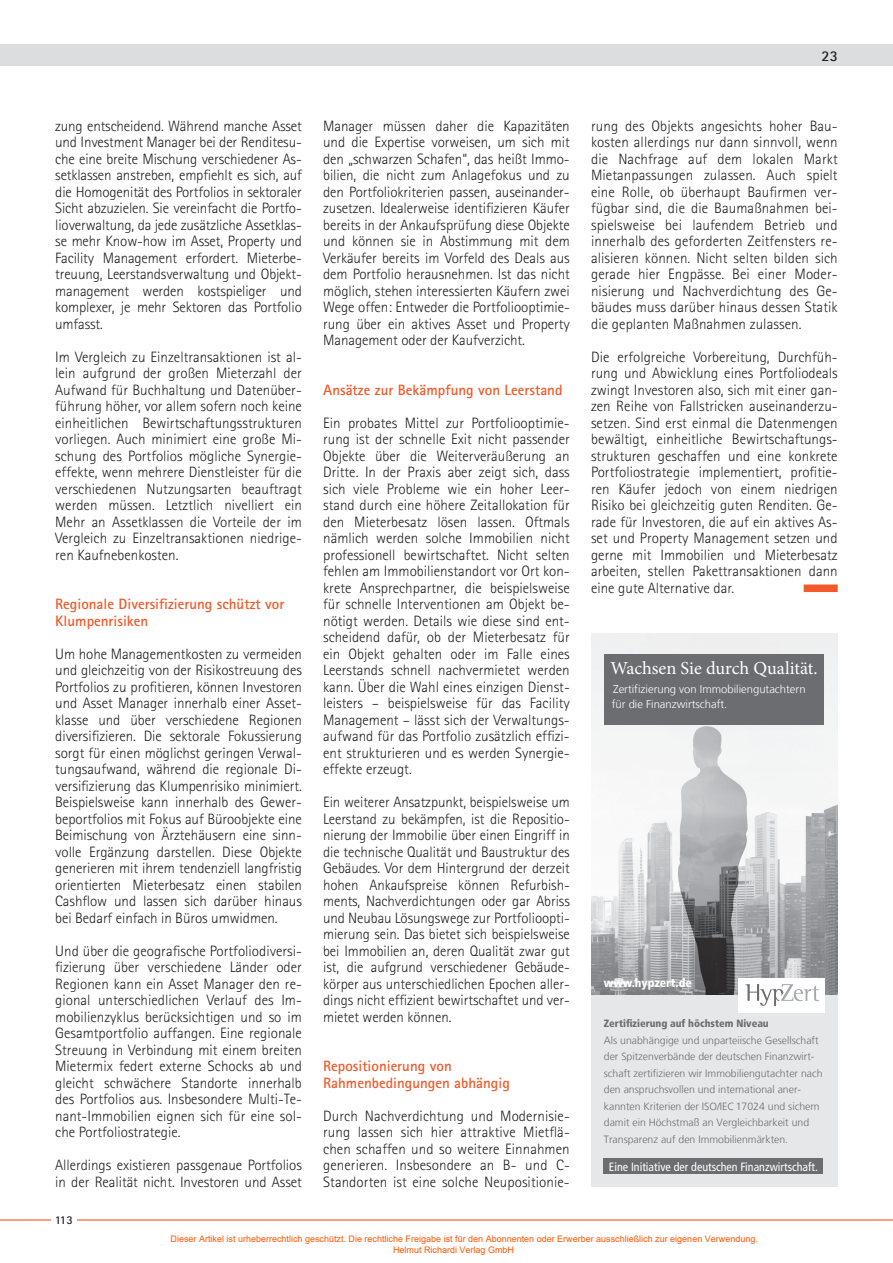
<style>
.page{position:relative;width:893px;height:1263px;background:#fff}
.page>*{position:absolute;margin:0;border:0;box-sizing:border-box;transform-origin:0 0}
.t1{font:18.3px "Minion Pro";color:#fff}
.t2{font:300 15px/16.5px "Rotis Sans Serif";color:#231f20;text-align:justify}
.t3{font:700 15px/16.5px "Rotis Sans Serif";color:#f15929}
.t4{font:700 15px "Rotis Sans Serif";color:#231f20}
.t5{font:condensed 12px "Frutiger LT";color:#fff}
.t6{font:900 condensed 12px "Frutiger LT Std";color:#fff}
.t7{font:700 12px "Rotis Sans Serif";color:#231f20}
.t8{font:300 11.25px/15px "Frutiger LT";color:#fff}
.t9{font:300 10.5px/16.5px "Frutiger LT";color:#6c6d70}
.t10{font:900 condensed 10.5px "Frutiger LT Std";color:#6c6d70}
.t11{font:9px/10.8px "Arial";color:#ff5400}
</style>
<div class="page">
<hr style="left:0;top:1219px;width:893px;height:1px;background:#f15929">
<div style="left:51px;top:1214px;width:26px;height:13px;background:#fff"></div>
<div style="left:0;top:45px;width:893px;height:21px;background:#dcdddf"></div>
<img style="left:591px;top:634px;width:247px;height:361px">
<div style="left:591px;top:995px;width:247px;height:192px;background:#e6e7e9"></div>
<div style="left:604px;top:1158px;width:219px;height:16px;background:#6c6d70"></div>
<div style="left:739px;top:978px;width:86px;height:34px;background:#fff"></div>
<svg style="left:745px;top:984px;width:74px;height:22px"></svg>
<div style="left:604px;top:654px;width:220px;height:71px;background:#6c6d70"></div>
<div style="left:804px;top:584px;width:34px;height:8px;background:#f15929"></div>
<p class="t4" style="left:822px;top:46px;width:18px">23</p>
<p class="t2" style="left:55px;top:117px;width:248px">zung entscheidend. Während manche Asset und Investment Manager bei der Renditesu&shy;che eine breite Mischung verschiedener As&shy;setklassen anstreben, empfiehlt es sich, auf die Homogenität des Portfolios in sektoraler Sicht abzuzielen. Sie vereinfacht die Portfo&shy;lioverwaltung, da jede zusätzliche Assetklas&shy;se mehr Know-how im Asset, Property und Facility Management erfordert. Mieterbe&shy;treuung, Leerstandsverwaltung und Objekt&shy;management werden kostspieliger und komplexer, je mehr Sektoren das Portfolio umfasst.</p>
<p class="t2" style="left:55px;top:348px;width:248px">Im Vergleich zu Einzeltransaktionen ist al&shy;lein aufgrund der großen Mieterzahl der Aufwand für Buchhaltung und Datenüber&shy;führung höher, vor allem sofern noch keine einheitlichen Bewirtschaftungsstrukturen vorliegen. Auch minimiert eine große Mi&shy;schung des Portfolios mögliche Synergie&shy;effekte, wenn mehrere Dienstleister für die verschiedenen Nutzungsarten beauftragt werden müssen. Letztlich nivelliert ein Mehr an Assetklassen die Vorteile der im Vergleich zu Einzeltransaktionen niedrige&shy;ren Kaufnebenkosten.</p>
<p class="t3" style="left:55px;top:595px;width:231px">Regionale Diversifizierung schützt vor<br>Klumpenrisiken</p>
<p class="t2" style="left:55px;top:645px;width:248px">Um hohe Managementkosten zu vermeiden und gleichzeitig von der Risikostreuung des Portfolios zu profitieren, können Investoren und Asset Manager innerhalb einer Asset&shy;klasse und über verschiedene Regionen diversifizieren. Die sektorale Fokussierung sorgt für einen möglichst geringen Verwal&shy;tungsaufwand, während die regionale Di&shy;versifizierung das Klumpenrisiko minimiert.<br>Beispielsweise kann innerhalb des Gewer&shy;beportfolios mit Fokus auf Büroobjekte eine Beimischung von Ärztehäusern eine sinn&shy;volle Ergänzung darstellen. Diese Objekte generieren mit ihrem tendenziell langfristig orientierten Mieterbesatz einen stabilen Cashflow und lassen sich darüber hinaus bei Bedarf einfach in Büros umwidmen.</p>
<p class="t2" style="left:55px;top:942px;width:248px">Und über die geografische Portfoliodiversi&shy;fizierung über verschiedene Länder oder Regionen kann ein Asset Manager den re&shy;gional unterschiedlichen Verlauf des Im&shy;mobilienzyklus berücksichtigen und so im Gesamtportfolio auffangen. Eine regionale Streuung in Verbindung mit einem breiten Mietermix federt externe Schocks ab und gleicht schwächere Standorte innerhalb des Portfolios aus. Insbesondere Multi-Te&shy;nant-Immobilien eignen sich für eine sol&shy;che Portfoliostrategie.</p>
<p class="t2" style="left:55px;top:1157px;width:248px">Allerdings existieren passgenaue Portfolios in der Realität nicht. Investoren und Asset</p>
<p class="t7" style="left:55px;top:1212px;width:19px">113</p>
<p class="t2" style="left:323px;top:117px;width:248px">Manager müssen daher die Kapazitäten und die Expertise vorweisen, um sich mit den „schwarzen Schafen“, das heißt Immo&shy;bilien, die nicht zum Anlagefokus und zu den Portfoliokriterien passen, auseinander&shy;zusetzen. Idealerweise identifizieren Käufer bereits in der Ankaufsprüfung diese Objekte und können sie in Abstimmung mit dem Verkäufer bereits im Vorfeld des Deals aus dem Portfolio herausnehmen. Ist das nicht möglich, stehen interessierten Käufern zwei Wege offen: Entweder die Portfoliooptimie&shy;rung über ein aktives Asset und Property Management oder der Kaufverzicht.</p>
<p class="t3" style="left:323px;top:381px;width:241px">Ansätze zur Bekämpfung von Leerstand</p>
<p class="t2" style="left:323px;top:414px;width:248px">Ein probates Mittel zur Portfoliooptimie&shy;rung ist der schnelle Exit nicht passender Objekte über die Weiterveräußerung an Dritte. In der Praxis aber zeigt sich, dass sich viele Probleme wie ein hoher Leer&shy;stand durch eine höhere Zeitallokation für den Mieterbesatz lösen lassen. Oftmals nämlich werden solche Immobilien nicht professionell bewirtschaftet. Nicht selten fehlen am Immobilienstandort vor Ort kon&shy;krete Ansprechpartner, die beispielsweise für schnelle Interventionen am Objekt be&shy;nötigt werden. Details wie diese sind ent&shy;scheidend dafür, ob der Mieterbesatz für ein Objekt gehalten oder im Falle eines Leerstands schnell nachvermietet werden kann. Über die Wahl eines einzigen Dienst&shy;leisters – beispielsweise für das Facility Management – lässt sich der Verwaltungs&shy;aufwand für das Portfolio zusätzlich effizi&shy;ent strukturieren und es werden Synergie&shy;effekte erzeugt.</p>
<p class="t2" style="left:323px;top:794px;width:248px">Ein weiterer Ansatzpunkt, beispielsweise um Leerstand zu bekämpfen, ist die Repositio&shy;nierung der Immobilie über einen Eingriff in die technische Qualität und Baustruktur des Gebäudes. Vor dem Hintergrund der derzeit hohen Ankaufspreise können Refurbish&shy;ments, Nachverdichtungen oder gar Abriss und Neubau Lösungswege zur Portfolioopti&shy;mierung sein. Das bietet sich beispielsweise bei Immobilien an, deren Qualität zwar gut ist, die aufgrund verschiedener Gebäude&shy;körper aus unterschiedlichen Epochen aller&shy;dings nicht effizient bewirtschaftet und ver&shy;mietet werden können.</p>
<p class="t3" style="left:323px;top:1057px;width:188px">Repositionierung von<br>Rahmenbedingungen abhängig</p>
<p class="t2" style="left:323px;top:1107px;width:248px">Durch Nachverdichtung und Modernisie&shy;rung lassen sich hier attraktive Mietflä&shy;chen schaffen und so weitere Einnahmen generieren. Insbesondere an B- und C-Standorten ist eine solche Neupositionie-</p>
<p class="t2" style="left:591px;top:117px;width:248px">rung des Objekts angesichts hoher Bau&shy;kosten allerdings nur dann sinnvoll, wenn die Nachfrage auf dem lokalen Markt Mietanpassungen zulassen. Auch spielt eine Rolle, ob überhaupt Baufirmen ver&shy;fügbar sind, die die Baumaßnahmen bei&shy;spielsweise bei laufendem Betrieb und innerhalb des geforderten Zeitfensters re&shy;alisieren können. Nicht selten bilden sich gerade hier Engpässe. Bei einer Moder&shy;nisierung und Nachverdichtung des Ge&shy;bäudes muss darüber hinaus dessen Statik die geplanten Maßnahmen zulassen.</p>
<p class="t2" style="left:591px;top:348px;width:248px">Die erfolgreiche Vorbereitung, Durchfüh&shy;rung und Abwicklung eines Portfoliodeals zwingt Investoren also, sich mit einer gan&shy;zen Reihe von Fallstricken auseinanderzu&shy;setzen. Sind erst einmal die Datenmengen bewältigt, einheitliche Bewirtschaftungs&shy;strukturen geschaffen und eine konkrete Portfoliostrategie implementiert, profitie&shy;ren Käufer jedoch von einem niedrigen Risiko bei gleichzeitig guten Renditen. Ge&shy;rade für Investoren, die auf ein aktives As&shy;set und Property Management setzen und gerne mit Immobilien und Mieterbesatz arbeiten, stellen Pakettransaktionen dann eine gute Alternative dar.</p>
<p class="t1" style="left:610px;top:656px;width:209px">Wachsen Sie durch Qualität.</p>
<p class="t8" style="left:612px;top:682px;width:195px">Zertifizierung von Immobiliengutachtern für die Finanzwirtschaft.</p>
<p class="t6" style="left:604px;top:976px;width:90px">www.hypzert.de</p>
<p class="t10" style="left:604px;top:1017px;width:166px">Zertifizierung auf höchstem Niveau</p>
<p class="t9" style="left:604px;top:1032px;width:220px">Als unabhängige und unparteiische Gesellschaft der Spitzenverbände der deutschen Finanzwirt&shy;schaft zertifizieren wir Immobiliengutachter nach den anspruchsvollen und international aner&shy;kannten Kriterien der ISO/IEC17024 und sichern damit ein Höchstmaß an Vergleichbarkeit und Transparenz auf den Immobilienmärkten.</p>
<p class="t5" style="left:609px;top:1159px;width:211px">Eine Initiative der deutschen Finanzwirtschaft.</p>
<p class="t11" style="left:393px;top:1233px;width:366px;text-indent:-223px">Dieser Artikel ist urheberrechtlich geschützt. Die rechtliche Freigabe ist für den Abonnenten oder Erwerber ausschließlich zur eigenen Verwendung.<br>Helmut Richardi Verlag GmbH</p>
</div>
